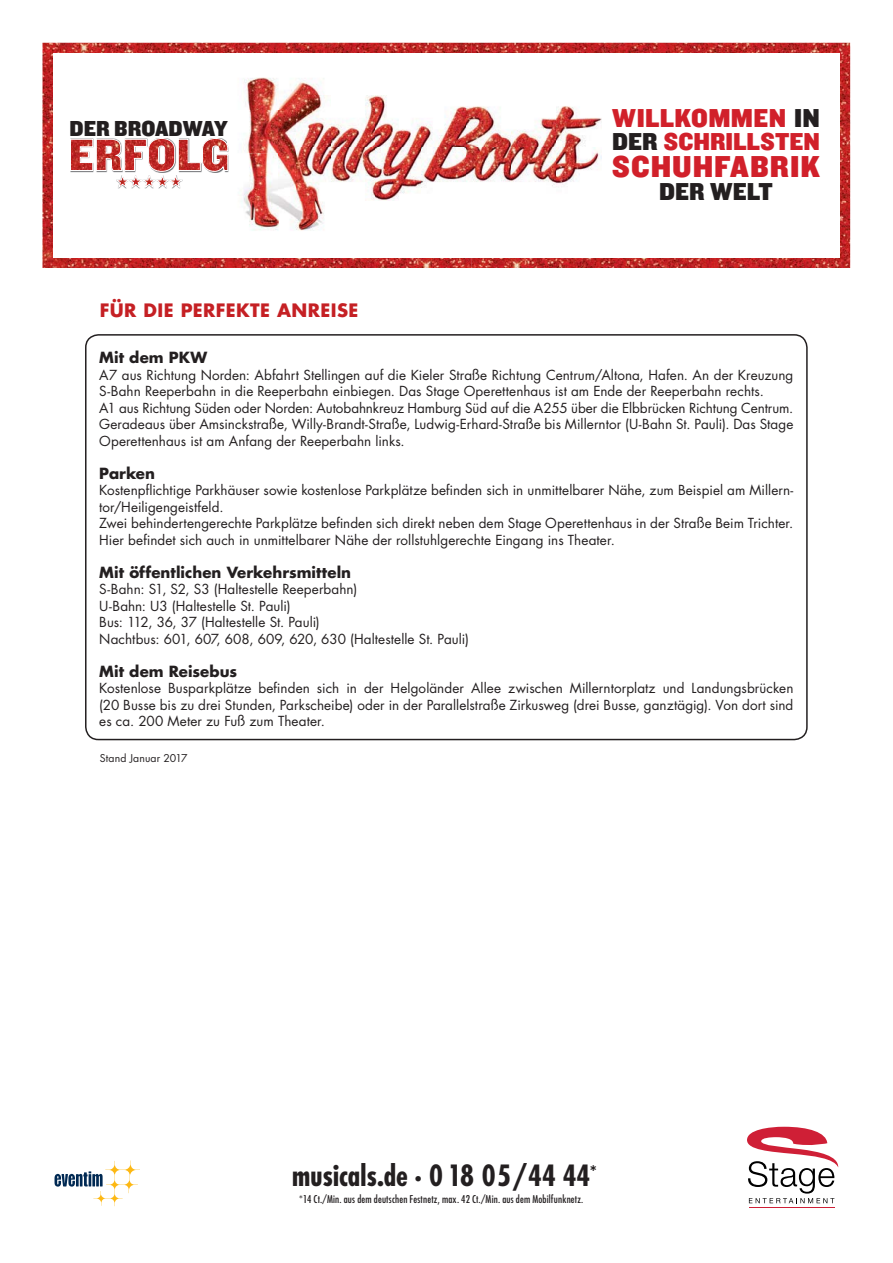
<style>
.page{position:relative;width:893px;height:1263px;background:#fff}
.page>*{position:absolute;margin:0;border:0;box-sizing:border-box;transform-origin:0 0}
.t1{font:31.5px "Knockout HTF71 Full Middlewt";letter-spacing:.03em;color:#d1202a}
.t2{font:700 condensed 28.5px "Futura Std";color:#231f20}
.t3{font:27px "Knockout HTF71 Full Middlewt";letter-spacing:.015em;color:#d1202a}
.t4{font:25.5px "Knockout HTF71 Full Middlewt";color:#d1202a}
.t5{font:25.5px "Knockout HTF71 Full Middlewt";color:#231f20}
.t6{font:22.5px "Knockout HTF71 Full Middlewt";color:#231f20}
.t7{font:700 18px "Futura Std";letter-spacing:.025em;color:#c52024}
.t8{font:700 15px "Futura Std";letter-spacing:.005em;color:#231f20}
.t9{font:13.5px/16.5px "Futura Std";color:#231f20}
.t10{font:condensed 10.5px "Futura Std";letter-spacing:.02em;color:#231f20}
.t11{font:10.5px "Futura Std";letter-spacing:.01em;color:#231f20}
.s1{color:#231f20}
.s2{font-size:10.2px}
</style>
<div class="page">
<img style="left:43px;top:43px;width:807px;height:225px">
<svg style="left:55px;top:1160px;width:85px;height:46px"></svg>
<hr style="left:749px;top:1207px;width:85px;height:1px;background:#cf1f36">
<svg style="left:747px;top:1127px;width:91px;height:76px"></svg>
<div style="left:53px;top:53px;width:786px;height:204px;background:#fff"></div>
<img style="left:296px;top:95px;width:306px;height:106px">
<img style="left:243px;top:77px;width:88px;height:33px">
<img style="left:243px;top:110px;width:53px;height:86px">
<img style="left:241px;top:196px;width:90px;height:35px">
<svg style="left:70px;top:138px;width:158px;height:50px"></svg>
<div style="left:85px;top:334px;width:723px;height:406px;border:2px solid #231f20;border-radius:13px"></div>
<h3 class="t6" style="left:70px;top:121px;width:160px">DER BROADWAY</h3>
<h3 class="t7" style="left:100px;top:303px;width:260px">FÜR DIE PERFEKTE ANREISE</h3>
<h3 class="t3" style="left:612px;top:109px;width:209px">WILLKOMMEN <span class="s1">IN</span></h3>
<h3 class="t4" style="left:612px;top:133px;width:209px"><span class="s1">DER</span> SCHRILLSTEN</h3>
<h1 class="t1" style="left:612px;top:156px;width:209px">SCHUHFABRIK</h1>
<h3 class="t5" style="left:659px;top:183px;width:115px">DER WELT</h3>
<p class="t8" style="left:99px;top:352px;width:109px">Mit dem PKW</p>
<p class="t9" style="left:99px;top:368px;width:696px">A7 aus Richtung Norden: Abfahrt Stellingen auf die Kieler Straße Richtung Centrum/Altona, Hafen. An der Kreuzung S-Bahn Reeperbahn in die Reeperbahn einbiegen. Das Stage Operettenhaus ist am Ende der Reeperbahn rechts.<br>A1 aus Richtung Süden oder Norden: Autobahnkreuz Hamburg Süd auf die A255 über die Elbbrücken Richtung Centrum.<br>Geradeaus über Amsinckstraße, Willy-Brandt-Straße, Ludwig-Erhard-Straße bis Millerntor (U-Bahn St. Pauli). Das Stage Operettenhaus ist am Anfang der Reeperbahn links.</p>
<p class="t8" style="left:99px;top:467px;width:57px">Parken</p>
<p class="t9" style="left:99px;top:483px;width:696px">Kostenpflichtige Parkhäuser sowie kostenlose Parkplätze befinden sich in unmittelbarer Nähe, zum Beispiel am Millern&shy;tor/Heiligengeistfeld.<br>Zwei behindertengerechte Parkplätze befinden sich direkt neben dem Stage Operettenhaus in der Straße Beim Trichter.<br>Hier befindet sich auch in unmittelbarer Nähe der rollstuhlgerechte Eingang ins Theater.</p>
<p class="t8" style="left:99px;top:566px;width:253px">Mit öffentlichen Verkehrsmitteln</p>
<p class="t9" style="left:99px;top:582px;width:371px">S-Bahn: S1, S2, S3 (Haltestelle Reeperbahn)<br>U-Bahn: U3 (Haltestelle St. Pauli)<br>Bus: 112, 36, 37 (Haltestelle St. Pauli)<br>Nachtbus: 601, 607, 608, 609, 620, 630 (Haltestelle St. Pauli)</p>
<p class="t8" style="left:99px;top:665px;width:139px">Mit dem Reisebus</p>
<p class="t9" style="left:99px;top:681px;width:696px;text-align:justify">Kostenlose Busparkplätze befinden sich in der Helgoländer Allee zwischen Millerntorplatz und Landungsbrücken (20 Busse bis zu drei Stunden, Parkscheibe) oder in der Parallelstraße Zirkusweg (drei Busse, ganztägig). Von dort sind es ca. 200 Meter zu Fuß zum Theater.</p>
<p class="t11" style="left:100px;top:753px;width:89px">Stand Januar 2017</p>
<h2 class="t2" style="left:292px;top:1165px;width:306px">musicals.de · 0 18 05/44 44<sup>*</sup></h2>
<p class="t10" style="left:299px;top:1194px;width:286px">*14 Ct./Min. aus dem deutschen Festnetz, max. 42 Ct./Min. aus dem Mobilfunknetz<span class="s2">.</span></p>
</div>
